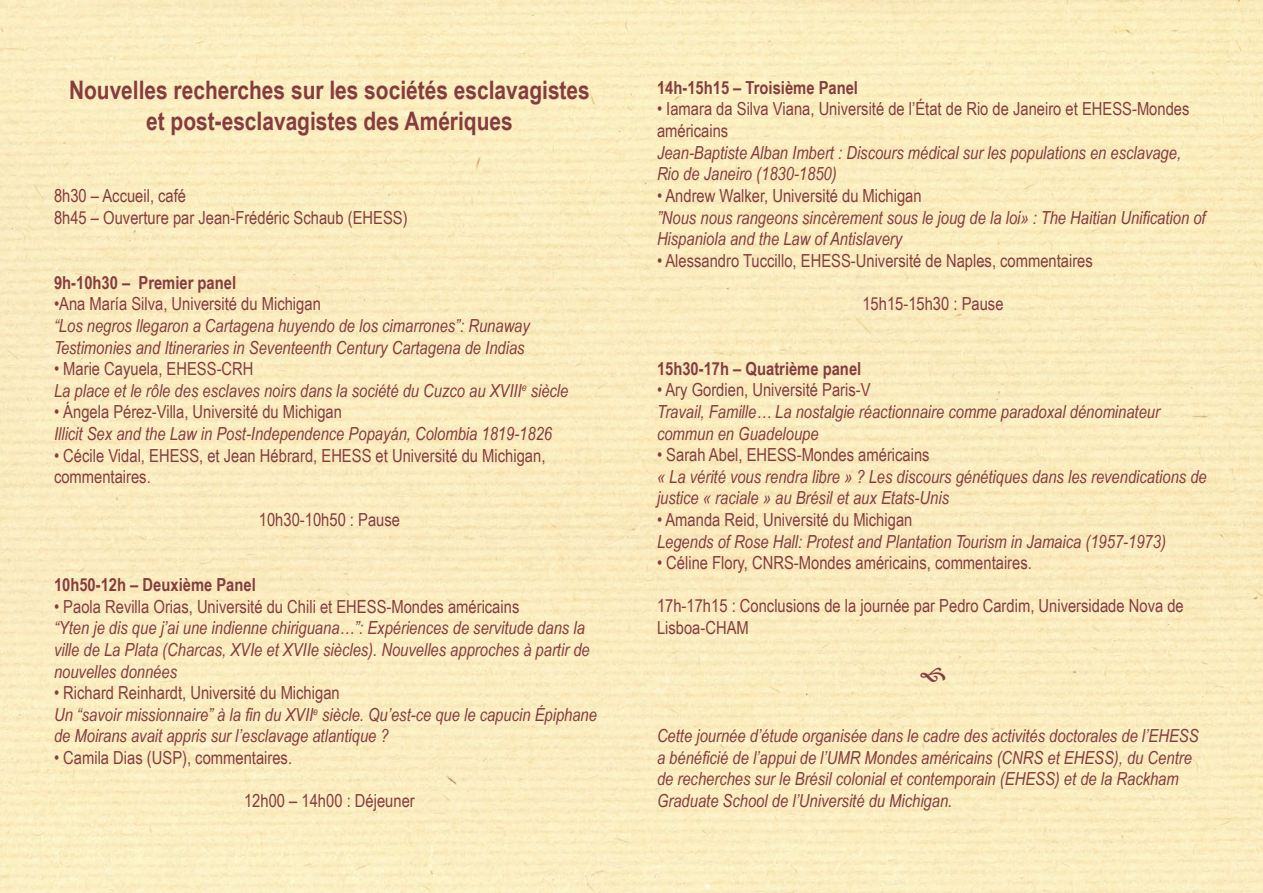
<style>
.page{position:relative;width:1263px;height:893px;background:#fff}
.page>*{position:absolute;margin:0;border:0;box-sizing:border-box;transform-origin:0 0}
.t1{font:700 25.5px "Arial Narrow";color:#853c3e}
.t2{font:italic 18px/21.6px "Arial Narrow";color:#853c3e}
.t3{font:18px/21.6px "Arial Narrow";color:#853c3e}
.t4{font:700 18px "Arial Narrow";color:#853c3e}
</style>
<div class="page">
<img style="left:0;top:0;width:1263px;height:893px">
<svg style="left:920px;top:668px;width:25px;height:14px"></svg>
<p class="t1" style="left:69px;top:71px;width:522px">Nouvelles recherches sur les sociétés esclavagistes</p>
<p class="t1" style="left:146px;top:102px;width:368px">et post-esclavagistes des Amériques</p>
<p class="t3" style="left:54px;top:185px;width:134px">8h30 – Accueil, café</p>
<p class="t3" style="left:54px;top:206px;width:355px">8h45 – Ouverture par Jean-Frédéric Schaub (EHESS)</p>
<p class="t4" style="left:54px;top:269px;width:184px">9h-10h30 – Premier panel</p>
<p class="t3" style="left:54px;top:293px;width:268px">•Ana María Silva, Université du Michigan</p>
<p class="t2" style="left:54px;top:314px;width:477px">“Los negros llegaron a Cartagena huyendo de los cimarrones”: Runaway<br>Testimonies and Itineraries in Seventeenth Century Cartagena de Indias</p>
<p class="t3" style="left:54px;top:357px;width:201px">• Marie Cayuela, EHESS-CRH</p>
<p class="t2" style="left:54px;top:379px;width:516px">La place et le rôle des esclaves noirs dans la société du Cuzco au XVIII<sup>e</sup> siècle</p>
<p class="t3" style="left:54px;top:401px;width:289px">• Ángela Pérez-Villa, Université du Michigan</p>
<p class="t2" style="left:54px;top:422px;width:500px">Illicit Sex and the Law in Post-Independence Popayán, Colombia 1819-1826</p>
<p class="t3" style="left:54px;top:444px;width:493px">• Cécile Vidal, EHESS, et Jean Hébrard, EHESS et Université du Michigan, commentaires.</p>
<p class="t3" style="left:259px;top:509px;width:143px">10h30-10h50 : Pause</p>
<p class="t4" style="left:54px;top:571px;width:203px">10h50-12h – Deuxième Panel</p>
<p class="t3" style="left:54px;top:595px;width:467px">• Paola Revilla Orias, Université du Chili et EHESS-Mondes américains</p>
<p class="t2" style="left:54px;top:617px;width:537px">“Yten je dis que j’ai une indienne chiriguana…”: Expériences de servitude dans la ville de La Plata (Charcas, XVIe et XVIIe siècles). Nouvelles approches à partir de nouvelles données</p>
<p class="t3" style="left:54px;top:681px;width:287px">• Richard Reinhardt, Université du Michigan</p>
<p class="t2" style="left:54px;top:703px;width:545px">Un “savoir missionnaire” à la fin du XVII<sup>e</sup> siècle. Qu’est-ce que le capucin Épiphane de Moirans avait appris sur l’esclavage atlantique ?</p>
<p class="t3" style="left:54px;top:746px;width:240px">• Camila Dias (USP), commentaires.</p>
<p class="t3" style="left:244px;top:789px;width:172px">12h00 – 14h00 : Déjeuner</p>
<p class="t4" style="left:657px;top:74px;width:203px">14h-15h15 – Troisième Panel</p>
<p class="t3" style="left:657px;top:98px;width:534px">• Iamara da Silva Viana, Université de l’État de Rio de Janeiro et EHESS-Mondes américains</p>
<p class="t2" style="left:657px;top:141px;width:526px">Jean-Baptiste Alban Imbert : Discours médical sur les populations en esclavage,<br>Rio de Janeiro (1830-1850)</p>
<p class="t3" style="left:657px;top:184px;width:266px">• Andrew Walker, Université du Michigan</p>
<p class="t2" style="left:657px;top:206px;width:550px">”Nous nous rangeons sincèrement sous le joug de la loi» : The Haitian Unification of<br>Hispaniola and the Law of Antislavery</p>
<p class="t3" style="left:657px;top:249px;width:437px">• Alessandro Tuccillo, EHESS-Université de Naples, commentaires</p>
<p class="t3" style="left:862px;top:292px;width:143px">15h15-15h30 : Pause</p>
<p class="t4" style="left:657px;top:355px;width:206px">15h30-17h – Quatrième panel</p>
<p class="t3" style="left:657px;top:378px;width:215px">• Ary Gordien, Université Paris-V</p>
<p class="t2" style="left:657px;top:400px;width:505px">Travail, Famille… La nostalgie réactionnaire comme paradoxal dénominateur commun en Guadeloupe</p>
<p class="t3" style="left:657px;top:443px;width:274px">• Sarah Abel, EHESS-Mondes américains</p>
<p class="t2" style="left:657px;top:465px;width:551px">« La vérité vous rendra libre » ? Les discours génétiques dans les revendications de justice « raciale » au Brésil et aux Etats-Unis</p>
<p class="t3" style="left:657px;top:508px;width:257px">• Amanda Reid, Université du Michigan</p>
<p class="t2" style="left:657px;top:530px;width:510px">Legends of Rose Hall: Protest and Plantation Tourism in Jamaica (1957-1973)</p>
<p class="t3" style="left:657px;top:551px;width:376px">• Céline Flory, CNRS-Mondes américains, commentaires.</p>
<p class="t3" style="left:657px;top:594px;width:528px">17h-17h15 : Conclusions de la journée par Pedro Cardim, Universidade Nova de<br>Lisboa-CHAM</p>
<p class="t2" style="left:657px;top:724px;width:543px">Cette journée d’étude organisée dans le cadre des activités doctorales de l’EHESS a bénéficié de l’appui de l’UMR Mondes américains (CNRS et EHESS), du Centre de recherches sur le Brésil colonial et contemporain (EHESS) et de la Rackham Graduate School de l’Université du Michigan.</p>
</div>
